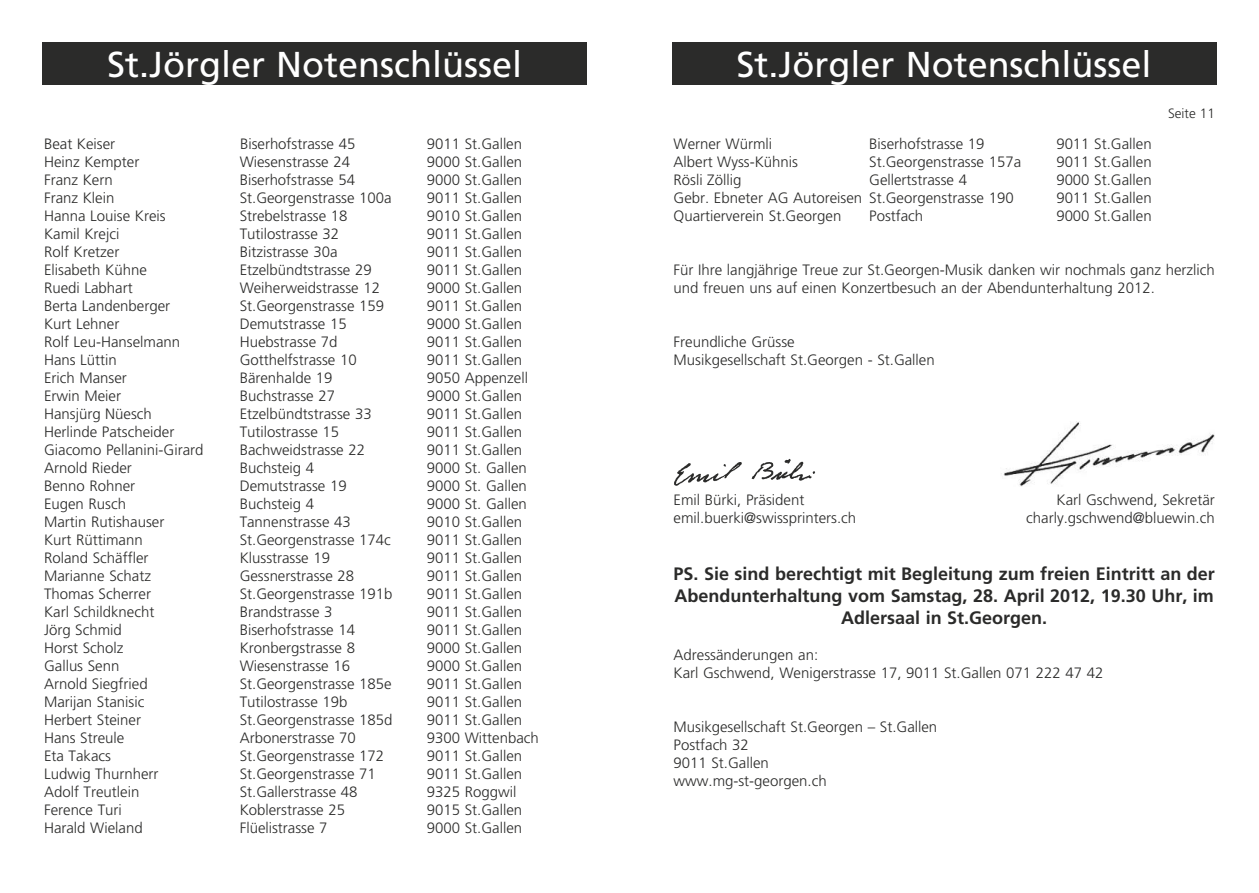
<style>
.page{position:relative;width:1259px;height:893px;background:#fff}
.page>*{position:absolute;margin:0;border:0;box-sizing:border-box;transform-origin:0 0}
.t1{font:36px "Frutiger LT";color:#fff}
.t2{font:700 18px/21.6px "Frutiger LT";color:#2b2b2a;text-align:center}
.t3{font:300 15px/18px "Frutiger LT";color:#2b2b2a}
.t4{font:300 13.5px "Frutiger LT";color:#2b2b2a}
</style>
<div class="page">
<div style="left:43px;top:43px;width:544px;height:42px;background:#2b2b2a"></div>
<img style="left:674px;top:458px;width:141px;height:28px">
<img style="left:1001px;top:422px;width:214px;height:65px">
<div style="left:672px;top:43px;width:544px;height:42px;background:#2b2b2a"></div>
<h1 class="t1" style="left:107px;top:52px;width:416px">St.Jörgler Notenschlüssel</h1>
<p class="t3" style="left:44px;top:136px;width:73px">Beat Keiser</p>
<p class="t3" style="left:240px;top:136px;width:117px">Biserhofstrasse 45</p>
<p class="t3" style="left:427px;top:136px;width:97px">9011 St.Gallen</p>
<p class="t3" style="left:44px;top:154px;width:97px">Heinz Kempter</p>
<p class="t3" style="left:240px;top:154px;width:112px">Wiesenstrasse 24</p>
<p class="t3" style="left:427px;top:154px;width:97px">9000 St.Gallen</p>
<p class="t3" style="left:44px;top:172px;width:70px">Franz Kern</p>
<p class="t3" style="left:240px;top:172px;width:117px">Biserhofstrasse 54</p>
<p class="t3" style="left:427px;top:172px;width:97px">9000 St.Gallen</p>
<p class="t3" style="left:44px;top:190px;width:72px">Franz Klein</p>
<p class="t3" style="left:240px;top:190px;width:154px">St.Georgenstrasse 100a</p>
<p class="t3" style="left:427px;top:190px;width:97px">9011 St.Gallen</p>
<p class="t3" style="left:44px;top:208px;width:123px">Hanna Louise Kreis</p>
<p class="t3" style="left:240px;top:208px;width:109px">Strebelstrasse 18</p>
<p class="t3" style="left:427px;top:208px;width:97px">9010 St.Gallen</p>
<p class="t3" style="left:44px;top:226px;width:77px">Kamil Krejci</p>
<p class="t3" style="left:240px;top:226px;width:101px">Tutilostrasse 32</p>
<p class="t3" style="left:427px;top:226px;width:97px">9011 St.Gallen</p>
<p class="t3" style="left:44px;top:244px;width:77px">Rolf Kretzer</p>
<p class="t3" style="left:240px;top:244px;width:99px">Bitzistrasse 30a</p>
<p class="t3" style="left:427px;top:244px;width:97px">9011 St.Gallen</p>
<p class="t3" style="left:44px;top:262px;width:104px">Elisabeth Kühne</p>
<p class="t3" style="left:240px;top:262px;width:134px">Etzelbündtstrasse 29</p>
<p class="t3" style="left:427px;top:262px;width:97px">9011 St.Gallen</p>
<p class="t3" style="left:44px;top:280px;width:90px">Ruedi Labhart</p>
<p class="t3" style="left:240px;top:280px;width:142px">Weiherweidstrasse 12</p>
<p class="t3" style="left:427px;top:280px;width:97px">9000 St.Gallen</p>
<p class="t3" style="left:44px;top:298px;width:128px">Berta Landenberger</p>
<p class="t3" style="left:240px;top:298px;width:146px">St.Georgenstrasse 159</p>
<p class="t3" style="left:427px;top:298px;width:97px">9011 St.Gallen</p>
<p class="t3" style="left:44px;top:316px;width:77px">Kurt Lehner</p>
<p class="t3" style="left:240px;top:316px;width:109px">Demutstrasse 15</p>
<p class="t3" style="left:427px;top:316px;width:97px">9000 St.Gallen</p>
<p class="t3" style="left:44px;top:334px;width:138px">Rolf Leu-Hanselmann</p>
<p class="t3" style="left:240px;top:334px;width:99px">Huebstrasse 7d</p>
<p class="t3" style="left:427px;top:334px;width:97px">9011 St.Gallen</p>
<p class="t3" style="left:44px;top:352px;width:74px">Hans Lüttin</p>
<p class="t3" style="left:240px;top:352px;width:119px">Gotthelfstrasse 10</p>
<p class="t3" style="left:427px;top:352px;width:97px">9011 St.Gallen</p>
<p class="t3" style="left:44px;top:370px;width:84px">Erich Manser</p>
<p class="t3" style="left:240px;top:370px;width:94px">Bärenhalde 19</p>
<p class="t3" style="left:427px;top:370px;width:103px">9050 Appenzell</p>
<p class="t3" style="left:44px;top:388px;width:79px">Erwin Meier</p>
<p class="t3" style="left:240px;top:388px;width:97px">Buchstrasse 27</p>
<p class="t3" style="left:427px;top:388px;width:97px">9000 St.Gallen</p>
<p class="t3" style="left:44px;top:406px;width:109px">Hansjürg Nüesch</p>
<p class="t3" style="left:240px;top:406px;width:134px">Etzelbündtstrasse 33</p>
<p class="t3" style="left:427px;top:406px;width:97px">9011 St.Gallen</p>
<p class="t3" style="left:44px;top:424px;width:132px">Herlinde Patscheider</p>
<p class="t3" style="left:240px;top:424px;width:101px">Tutilostrasse 15</p>
<p class="t3" style="left:427px;top:424px;width:97px">9011 St.Gallen</p>
<p class="t3" style="left:44px;top:442px;width:161px">Giacomo Pellanini-Girard</p>
<p class="t3" style="left:240px;top:442px;width:127px">Bachweidstrasse 22</p>
<p class="t3" style="left:427px;top:442px;width:97px">9011 St.Gallen</p>
<p class="t3" style="left:44px;top:460px;width:89px">Arnold Rieder</p>
<p class="t3" style="left:240px;top:460px;width:76px">Buchsteig 4</p>
<p class="t3" style="left:427px;top:460px;width:101px">9000 St. Gallen</p>
<p class="t3" style="left:44px;top:478px;width:93px">Benno Rohner</p>
<p class="t3" style="left:240px;top:478px;width:109px">Demutstrasse 19</p>
<p class="t3" style="left:427px;top:478px;width:101px">9000 St. Gallen</p>
<p class="t3" style="left:44px;top:496px;width:84px">Eugen Rusch</p>
<p class="t3" style="left:240px;top:496px;width:76px">Buchsteig 4</p>
<p class="t3" style="left:427px;top:496px;width:101px">9000 St. Gallen</p>
<p class="t3" style="left:44px;top:514px;width:122px">Martin Rutishauser</p>
<p class="t3" style="left:240px;top:514px;width:113px">Tannenstrasse 43</p>
<p class="t3" style="left:427px;top:514px;width:97px">9010 St.Gallen</p>
<p class="t3" style="left:44px;top:532px;width:100px">Kurt Rüttimann</p>
<p class="t3" style="left:240px;top:532px;width:153px">St.Georgenstrasse 174c</p>
<p class="t3" style="left:427px;top:532px;width:97px">9011 St.Gallen</p>
<p class="t3" style="left:44px;top:550px;width:106px">Roland Schäffler</p>
<p class="t3" style="left:240px;top:550px;width:92px">Klusstrasse 19</p>
<p class="t3" style="left:427px;top:550px;width:97px">9011 St.Gallen</p>
<p class="t3" style="left:44px;top:568px;width:109px">Marianne Schatz</p>
<p class="t3" style="left:240px;top:568px;width:116px">Gessnerstrasse 28</p>
<p class="t3" style="left:427px;top:568px;width:97px">9011 St.Gallen</p>
<p class="t3" style="left:44px;top:586px;width:109px">Thomas Scherrer</p>
<p class="t3" style="left:240px;top:586px;width:154px">St.Georgenstrasse 191b</p>
<p class="t3" style="left:427px;top:586px;width:97px">9011 St.Gallen</p>
<p class="t3" style="left:44px;top:604px;width:112px">Karl Schildknecht</p>
<p class="t3" style="left:240px;top:604px;width:94px">Brandstrasse 3</p>
<p class="t3" style="left:427px;top:604px;width:97px">9011 St.Gallen</p>
<p class="t3" style="left:44px;top:622px;width:79px">Jörg Schmid</p>
<p class="t3" style="left:240px;top:622px;width:117px">Biserhofstrasse 14</p>
<p class="t3" style="left:427px;top:622px;width:97px">9011 St.Gallen</p>
<p class="t3" style="left:44px;top:640px;width:81px">Horst Scholz</p>
<p class="t3" style="left:240px;top:640px;width:117px">Kronbergstrasse 8</p>
<p class="t3" style="left:427px;top:640px;width:97px">9000 St.Gallen</p>
<p class="t3" style="left:44px;top:658px;width:77px">Gallus Senn</p>
<p class="t3" style="left:240px;top:658px;width:112px">Wiesenstrasse 16</p>
<p class="t3" style="left:427px;top:658px;width:97px">9000 St.Gallen</p>
<p class="t3" style="left:44px;top:676px;width:105px">Arnold Siegfried</p>
<p class="t3" style="left:240px;top:676px;width:154px">St.Georgenstrasse 185e</p>
<p class="t3" style="left:427px;top:676px;width:97px">9011 St.Gallen</p>
<p class="t3" style="left:44px;top:694px;width:102px">Marijan Stanisic</p>
<p class="t3" style="left:240px;top:694px;width:109px">Tutilostrasse 19b</p>
<p class="t3" style="left:427px;top:694px;width:97px">9011 St.Gallen</p>
<p class="t3" style="left:44px;top:712px;width:99px">Herbert Steiner</p>
<p class="t3" style="left:240px;top:712px;width:154px">St.Georgenstrasse 185d</p>
<p class="t3" style="left:427px;top:712px;width:97px">9011 St.Gallen</p>
<p class="t3" style="left:44px;top:730px;width:82px">Hans Streule</p>
<p class="t3" style="left:240px;top:730px;width:118px">Arbonerstrasse 70</p>
<p class="t3" style="left:427px;top:730px;width:114px">9300 Wittenbach</p>
<p class="t3" style="left:44px;top:748px;width:69px">Eta Takacs</p>
<p class="t3" style="left:240px;top:748px;width:146px">St.Georgenstrasse 172</p>
<p class="t3" style="left:427px;top:748px;width:97px">9011 St.Gallen</p>
<p class="t3" style="left:44px;top:766px;width:116px">Ludwig Thurnherr</p>
<p class="t3" style="left:240px;top:766px;width:138px">St.Georgenstrasse 71</p>
<p class="t3" style="left:427px;top:766px;width:97px">9011 St.Gallen</p>
<p class="t3" style="left:44px;top:784px;width:97px">Adolf Treutlein</p>
<p class="t3" style="left:240px;top:784px;width:119px">St.Gallerstrasse 48</p>
<p class="t3" style="left:427px;top:784px;width:91px">9325 Roggwil</p>
<p class="t3" style="left:44px;top:802px;width:79px">Ference Turi</p>
<p class="t3" style="left:240px;top:802px;width:107px">Koblerstrasse 25</p>
<p class="t3" style="left:427px;top:802px;width:97px">9015 St.Gallen</p>
<p class="t3" style="left:44px;top:820px;width:100px">Harald Wieland</p>
<p class="t3" style="left:240px;top:820px;width:89px">Flüelistrasse 7</p>
<p class="t3" style="left:427px;top:820px;width:97px">9000 St.Gallen</p>
<h1 class="t1" style="left:736px;top:52px;width:416px">St.Jörgler Notenschlüssel</h1>
<p class="t4" style="left:1168px;top:109px;width:48px">Seite 11</p>
<p class="t3" style="left:673px;top:136px;width:100px">Werner Würmli</p>
<p class="t3" style="left:869px;top:136px;width:117px">Biserhofstrasse 19</p>
<p class="t3" style="left:1056px;top:136px;width:97px">9011 St.Gallen</p>
<p class="t3" style="left:673px;top:154px;width:126px">Albert Wyss-Kühnis</p>
<p class="t3" style="left:869px;top:154px;width:154px">St.Georgenstrasse 157a</p>
<p class="t3" style="left:1056px;top:154px;width:97px">9011 St.Gallen</p>
<p class="t3" style="left:673px;top:172px;width:69px">Rösli Zöllig</p>
<p class="t3" style="left:869px;top:172px;width:99px">Gellertstrasse 4</p>
<p class="t3" style="left:1056px;top:172px;width:97px">9000 St.Gallen</p>
<p class="t3" style="left:673px;top:190px;width:342px">Gebr. Ebneter AG Autoreisen St.Georgenstrasse 190</p>
<p class="t3" style="left:1056px;top:190px;width:97px">9011 St.Gallen</p>
<p class="t3" style="left:673px;top:208px;width:169px">Quartierverein St.Georgen</p>
<p class="t3" style="left:869px;top:208px;width:56px">Postfach</p>
<p class="t3" style="left:1056px;top:208px;width:97px">9000 St.Gallen</p>
<p class="t3" style="left:673px;top:262px;width:543px">Für Ihre langjährige Treue zur St.Georgen-Musik danken wir nochmals ganz herzlich und freuen uns auf einen Konzertbesuch an der Abendunterhaltung 2012.</p>
<p class="t3" style="left:673px;top:334px;width:263px">Freundliche Grüsse<br>Musikgesellschaft St.Georgen - St.Gallen</p>
<p class="t3" style="left:673px;top:492px;width:132px">Emil Bürki, Präsident</p>
<p class="t3" style="left:1056px;top:492px;width:160px">Karl Gschwend, Sekretär</p>
<p class="t3" style="left:673px;top:510px;width:184px">emil.buerki@swissprinters.ch</p>
<p class="t3" style="left:1026px;top:510px;width:190px">charly.gschwend@bluewin.ch</p>
<p class="t2" style="left:673px;top:565px;width:543px">PS. Sie sind berechtigt mit Begleitung zum freien Eintritt an der<br>Abendunterhaltung vom Samstag, 28. April 2012, 19.30 Uhr, im<br>Adlersaal in St.Georgen.</p>
<p class="t3" style="left:673px;top:647px;width:431px">Adressänderungen an:<br>Karl Gschwend, Wenigerstrasse 17, 9011 St.Gallen 071 222 47 42</p>
<p class="t3" style="left:673px;top:719px;width:265px">Musikgesellschaft St.Georgen – St.Gallen<br>Postfach 32<br>9011 St.Gallen<br>www.mg-st-georgen.ch</p>
</div>
